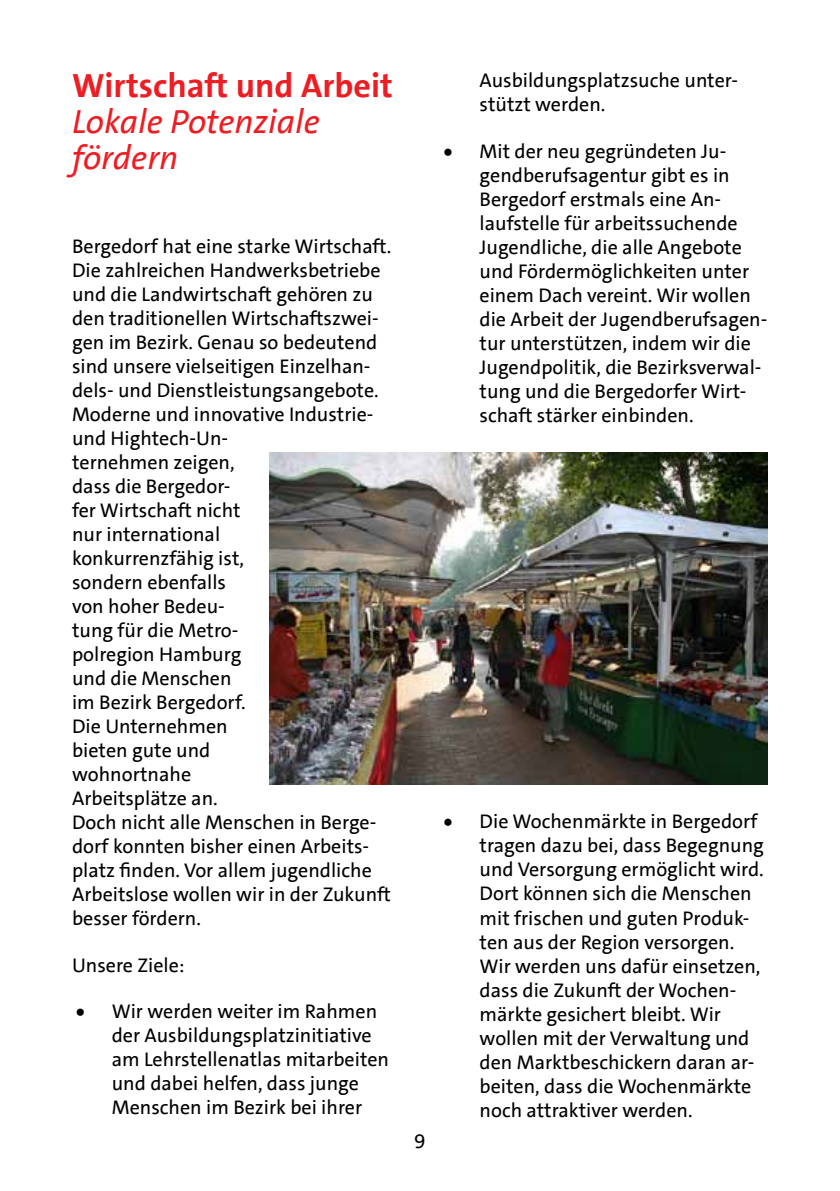
<style>
.page{position:relative;width:840px;height:1191px;background:#fff}
.page>*{position:absolute;margin:0;border:0;box-sizing:border-box;transform-origin:0 0}
.t1{font:italic 34px/36px "SPD The Sans";color:#ed1d24}
.t2{font:700 34px "SPD The Sans";color:#ed1d24}
.t3{font:20px/24px "SPD The Sans";color:#000}
.t4{font:20px "SPD The Sans Versal";color:#000}
</style>
<div class="page">
<img style="left:269px;top:452px;width:498px;height:332px">
<h1 class="t2" style="left:72px;top:64px;width:322px">Wirtschaft und Arbeit</h1>
<h1 class="t1" style="left:72px;top:104px;width:249px">Lokale Potenziale fördern</h1>
<p class="t3" style="left:72px;top:234px;width:320px">Bergedorf hat eine starke Wirtschaft.<br>Die zahlreichen Handwerksbetriebe und die Landwirtschaft gehören zu den traditionellen Wirtschaftszwei&shy;gen im Bezirk. Genau so bedeutend sind unsere vielseitigen Einzelhan&shy;dels- und Dienstleistungsangebote.<br>Moderne und innovative Industrie&shy;und Hightech-Un-<br>ternehmen zeigen,<br>dass die Bergedor-<br>fer Wirtschaft nicht<br>nur international<br>konkurrenzfähig ist,<br>sondern ebenfalls<br>von hoher Bedeu-<br>tung für die Metro-<br>polregion Hamburg<br>und die Menschen<br>im Bezirk Bergedorf.<br>Die Unternehmen<br>bieten gute und<br>wohnortnahe<br>Arbeitsplätze an.<br>Doch nicht alle Menschen in Berge&shy;dorf konnten bisher einen Arbeits&shy;platz finden. Vor allem jugendliche<br>Arbeitslose wollen wir in der Zukunft besser fördern.</p>
<p class="t3" style="left:72px;top:953px;width:114px">Unsere Ziele:</p>
<p class="t3" style="left:112px;top:999px;width:279px;text-indent:-36px">• Wir werden weiter im Rahmen der Ausbildungsplatzinitiative am Lehrstellenatlas mitarbeiten und dabei helfen, dass junge<br>Menschen im Bezirk bei ihrer</p>
<p class="t3" style="left:479px;top:68px;width:260px">Ausbildungsplatzsuche unter&shy;stützt werden.</p>
<p class="t3" style="left:479px;top:139px;width:289px;text-indent:-36px">• Mit der neu gegründeten Ju&shy;gendberufsagentur gibt es in<br>Bergedorf erstmals eine An&shy;laufstelle für arbeitssuchende<br>Jugendliche, die alle Angebote und Fördermöglichkeiten unter einem Dach vereint. Wir wollen die Arbeit der Jugendberufsagen&shy;tur unterstützen, indem wir die<br>Jugendpolitik, die Bezirksverwal&shy;tung und die Bergedorfer Wirt&shy;schaft stärker einbinden.</p>
<p class="t4" style="left:414px;top:1128px;width:13px">9</p>
<p class="t3" style="left:479px;top:810px;width:286px;text-indent:-36px">• Die Wochenmärkte in Bergedorf tragen dazu bei, dass Begegnung und Versorgung ermöglicht wird.<br>Dort können sich die Menschen mit frischen und guten Produk&shy;ten aus der Region versorgen.<br>Wir werden uns dafür einsetzen, dass die Zukunft der Wochen&shy;märkte gesichert bleibt. Wir wollen mit der Verwaltung und den Marktbeschickern daran ar&shy;beiten, dass die Wochenmärkte noch attraktiver werden.</p>
</div>
